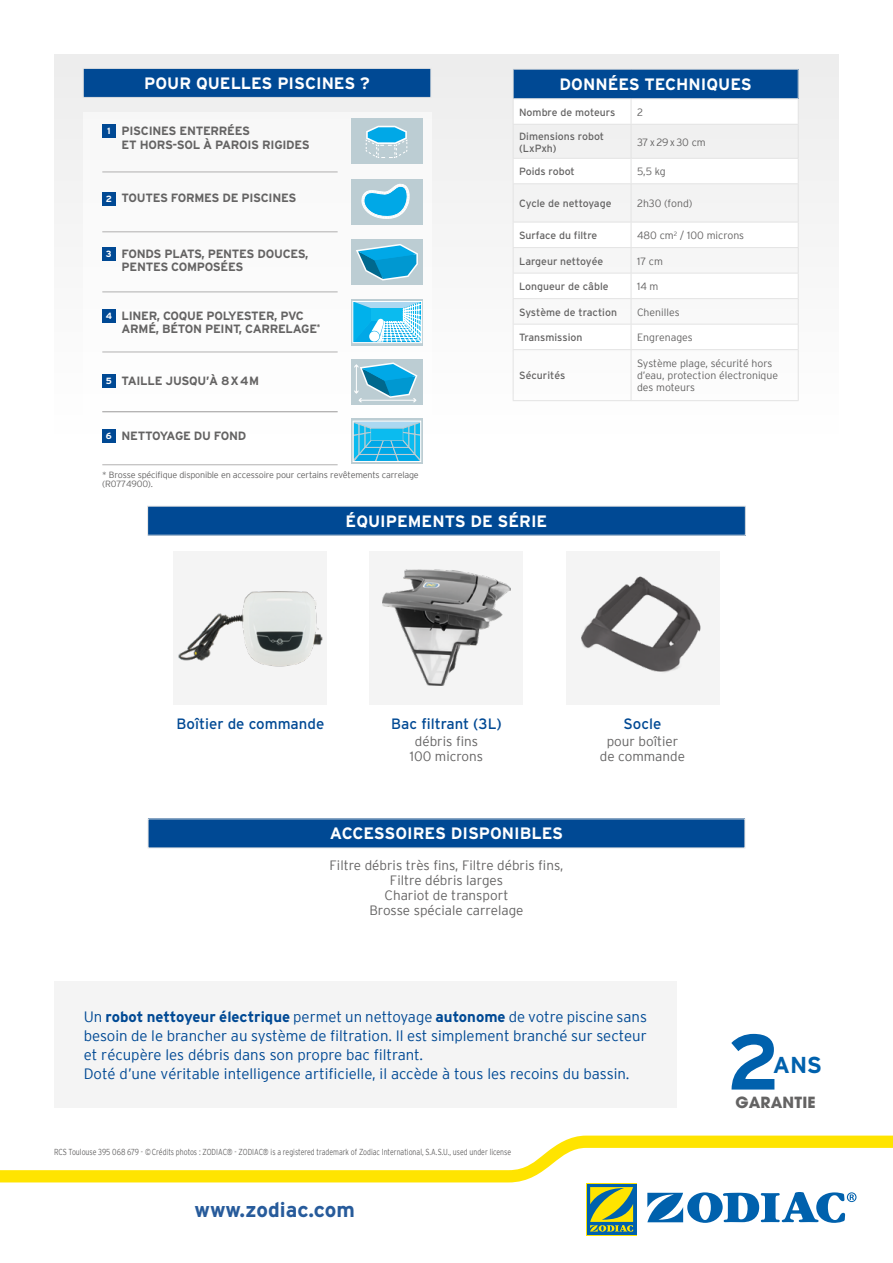
<style>
.page{position:relative;width:893px;height:1263px;background:#fff}
.page>*{position:absolute;margin:0;border:0;box-sizing:border-box;transform-origin:0 0}
.t1{font:700 78.3px "Interstate";color:#0061ad}
.t2{font:700 23.1px "Interstate";color:#0061ad}
.t3{font:700 20.85px "Interstate";color:#275b9b}
.t4{font:700 16.5px "Interstate";color:#fff}
.t5{font:700 15.45px "Avant Garde LT";letter-spacing:.01em;color:#646363}
.t6{font:300 15px/18.8px "Interstate";color:#004994}
.t7{font:15px "Interstate";color:#004994}
.t8{font:300 13.5px/15px "Interstate";color:#646363;text-align:center}
.t9{font:700 12px/13.8px "Interstate";letter-spacing:-.02em;color:#646363}
.t10{font:10.5px/12px "Interstate";color:#646363}
.t11{font:300 10.5px/12px "Interstate";color:#646363}
.t12{font:300 10.5px "Interstate";letter-spacing:.06em;color:#646363}
.t13{font:300 9px/9px "Interstate";letter-spacing:-.02em;color:#646363}
.t14{font:300 8.7px "Interstate";color:#646363;scale:.8 1}
.s1{font-size:9px;color:#fff}
.s2{font-weight:700}
</style>
<div class="page">
<div style="left:54px;top:54px;width:785px;height:380px;background:#f9f9f9"></div>
<div style="left:174px;top:551px;width:153px;height:153px;background:#f4f4f4"></div>
<img style="left:178px;top:591px;width:145px;height:76px">
<div style="left:370px;top:551px;width:153px;height:153px;background:#f4f4f4"></div>
<img style="left:383px;top:570px;width:127px;height:115px">
<div style="left:566px;top:551px;width:153px;height:153px;background:#f4f4f4"></div>
<img style="left:581px;top:576px;width:120px;height:96px">
<div style="left:587px;top:1184px;width:49px;height:51px;background:#0061ad"></div>
<svg style="left:0;top:1135px;width:893px;height:97px"></svg>
<div style="left:148px;top:506px;width:597px;height:29px;background:#004994"></div>
<div style="left:83px;top:68px;width:348px;height:29px;background:#004994"></div>
<div style="left:83px;top:68px;width:348px;height:30px;border:1px solid #e3e3e3"></div>
<div style="left:148px;top:819px;width:597px;height:29px;background:#004994"></div>
<div style="left:54px;top:981px;width:622px;height:126px;background:#f4f4f4"></div>
<div style="left:513px;top:69px;width:285px;height:30px;background:#004994"></div>
<svg style="left:514px;top:125px;width:284px;height:199px"></svg>
<hr style="left:513px;top:69px;width:118px;height:1px;background:#e3e3e3">
<hr style="left:631px;top:69px;width:168px;height:1px;background:#e3e3e3">
<hr style="left:513px;top:98px;width:118px;height:1px;background:#e3e3e3">
<svg style="left:513px;top:70px;width:1px;height:54px"></svg>
<hr style="left:513px;top:124px;width:118px;height:1px;background:#e3e3e3">
<hr style="left:513px;top:125px;width:1px;height:33px;background:#e3e3e3">
<hr style="left:513px;top:184px;width:1px;height:38px;background:#e3e3e3">
<hr style="left:513px;top:350px;width:1px;height:50px;background:#e3e3e3">
<hr style="left:513px;top:400px;width:118px;height:1px;background:#e3e3e3">
<hr style="left:631px;top:125px;width:1px;height:33px;background:#e3e3e3">
<hr style="left:798px;top:125px;width:1px;height:33px;background:#e3e3e3">
<hr style="left:631px;top:184px;width:1px;height:38px;background:#e3e3e3">
<hr style="left:798px;top:184px;width:1px;height:38px;background:#e3e3e3">
<hr style="left:631px;top:350px;width:1px;height:50px;background:#e3e3e3">
<hr style="left:798px;top:350px;width:1px;height:50px;background:#e3e3e3">
<hr style="left:631px;top:400px;width:168px;height:1px;background:#e3e3e3">
<hr style="left:631px;top:98px;width:168px;height:1px;background:#e3e3e3">
<svg style="left:798px;top:70px;width:1px;height:54px"></svg>
<hr style="left:631px;top:124px;width:168px;height:1px;background:#e3e3e3">
<hr style="left:631px;top:158px;width:168px;height:1px;background:#e3e3e3">
<svg style="left:798px;top:159px;width:1px;height:24px"></svg>
<hr style="left:631px;top:183px;width:168px;height:1px;background:#e3e3e3">
<hr style="left:631px;top:222px;width:168px;height:1px;background:#e3e3e3">
<hr style="left:631px;top:247px;width:168px;height:1px;background:#e3e3e3">
<hr style="left:631px;top:273px;width:168px;height:1px;background:#e3e3e3">
<hr style="left:631px;top:298px;width:168px;height:1px;background:#e3e3e3">
<hr style="left:631px;top:324px;width:168px;height:1px;background:#e3e3e3">
<svg style="left:798px;top:223px;width:1px;height:126px"></svg>
<hr style="left:631px;top:349px;width:168px;height:1px;background:#e3e3e3">
<hr style="left:513px;top:324px;width:118px;height:1px;background:#e3e3e3">
<hr style="left:513px;top:349px;width:118px;height:1px;background:#e3e3e3">
<hr style="left:513px;top:273px;width:118px;height:1px;background:#e3e3e3">
<hr style="left:513px;top:298px;width:118px;height:1px;background:#e3e3e3">
<hr style="left:513px;top:222px;width:118px;height:1px;background:#e3e3e3">
<svg style="left:513px;top:223px;width:1px;height:126px"></svg>
<svg style="left:631px;top:223px;width:1px;height:101px"></svg>
<hr style="left:513px;top:247px;width:118px;height:1px;background:#e3e3e3">
<hr style="left:513px;top:158px;width:118px;height:1px;background:#e3e3e3">
<svg style="left:513px;top:159px;width:1px;height:24px"></svg>
<svg style="left:631px;top:159px;width:1px;height:24px"></svg>
<hr style="left:513px;top:183px;width:118px;height:1px;background:#e3e3e3">
<div style="left:83px;top:113px;width:348px;height:382px;background:#fff"></div>
<div style="left:102px;top:125px;width:13px;height:13px;background:#004994"></div>
<div style="left:102px;top:192px;width:13px;height:13px;background:#004994"></div>
<div style="left:102px;top:247px;width:13px;height:13px;background:#004994"></div>
<div style="left:102px;top:309px;width:13px;height:13px;background:#004994"></div>
<div style="left:102px;top:375px;width:13px;height:13px;background:#004994"></div>
<div style="left:102px;top:429px;width:13px;height:13px;background:#004994"></div>
<hr style="left:102px;top:172px;width:236px;height:1px;background:#646363">
<hr style="left:102px;top:231px;width:236px;height:1px;background:#646363">
<hr style="left:102px;top:291px;width:236px;height:1px;background:#646363">
<hr style="left:102px;top:352px;width:236px;height:1px;background:#646363">
<hr style="left:102px;top:411px;width:236px;height:1px;background:#646363">
<hr style="left:102px;top:464px;width:236px;height:1px;background:#646363">
<div style="left:351px;top:359px;width:71px;height:46px;background:#bccdd3"></div>
<svg style="left:354px;top:362px;width:64px;height:40px"></svg>
<div style="left:351px;top:418px;width:71px;height:46px;background:linear-gradient(to right,#cad7dc,#cad7dc)"></div>
<svg style="left:352px;top:421px;width:69px;height:41px;background:#49c0e8"></svg>
<div style="left:351px;top:119px;width:71px;height:45px;background:#bccdd3"></div>
<svg style="left:365px;top:126px;width:43px;height:32px"></svg>
<div style="left:351px;top:179px;width:71px;height:45px;background:#bccdd3"></div>
<svg style="left:361px;top:184px;width:49px;height:35px"></svg>
<div style="left:352px;top:239px;width:71px;height:46px;background:#bccdd3"></div>
<svg style="left:356px;top:244px;width:62px;height:37px"></svg>
<div style="left:351px;top:299px;width:72px;height:46px;background:#bccdd3"></div>
<svg style="left:352px;top:301px;width:70px;height:42px;background:#75d2f2"></svg>
<p class="t4" style="left:144px;top:74px;width:227px">POUR QUELLES PISCINES ?</p>
<p class="t9" style="left:122px;top:124px;width:190px;text-indent:-14px"><span class="s1">1</span> PISCINES ENTERRÉES<br>ET HORS-SOL À PAROIS RIGIDES</p>
<p class="t9" style="left:106px;top:191px;width:192px"><span class="s1">2</span> TOUTES FORMES DE PISCINES</p>
<p class="t9" style="left:122px;top:246px;width:188px;text-indent:-16px"><span class="s1">3</span> FONDS PLATS, PENTES DOUCES,<br>PENTES COMPOSÉES</p>
<p class="t9" style="left:122px;top:308px;width:200px;text-indent:-16px"><span class="s1">4</span> LINER, COQUE POLYESTER, PVC<br>ARMÉ, BÉTON PEINT, CARRELAGE<sup>*</sup></p>
<p class="t9" style="left:106px;top:374px;width:155px"><span class="s1">5</span> TAILLE JUSQU’À 8X4M</p>
<p class="t9" style="left:106px;top:428px;width:142px"><span class="s1">6</span> NETTOYAGE DU FOND</p>
<p class="t13" style="left:102px;top:470px;width:318px">* Brosse spécifique disponible en accessoire pour certains revêtements carrelage (R0774900).</p>
<p class="t4" style="left:560px;top:75px;width:194px">DONNÉES TECHNIQUES</p>
<p class="t10" style="left:519px;top:106px;width:98px">Nombre de moteurs</p>
<p class="t11" style="left:637px;top:106px;width:7px">2</p>
<p class="t10" style="left:519px;top:130px;width:87px">Dimensions robot (LxPxh)</p>
<p class="t12" style="left:637px;top:136px;width:70px">37x29x30 cm</p>
<p class="t10" style="left:519px;top:165px;width:57px">Poids robot</p>
<p class="t11" style="left:637px;top:165px;width:30px">5,5 kg</p>
<p class="t10" style="left:519px;top:197px;width:94px">Cycle de nettoyage</p>
<p class="t11" style="left:637px;top:197px;width:57px">2h30 (fond)</p>
<p class="t10" style="left:519px;top:229px;width:80px">Surface du filtre</p>
<p class="t11" style="left:637px;top:229px;width:109px">480 cm<sup>2</sup> / 100 microns</p>
<p class="t10" style="left:519px;top:255px;width:86px">Largeur nettoyée</p>
<p class="t11" style="left:637px;top:255px;width:27px">17 cm</p>
<p class="t10" style="left:519px;top:280px;width:91px">Longueur de câble</p>
<p class="t11" style="left:637px;top:280px;width:23px">14 m</p>
<p class="t10" style="left:519px;top:306px;width:99px">Système de traction</p>
<p class="t11" style="left:637px;top:306px;width:44px">Chenilles</p>
<p class="t10" style="left:519px;top:331px;width:65px">Transmission</p>
<p class="t11" style="left:637px;top:331px;width:57px">Engrenages</p>
<p class="t10" style="left:519px;top:370px;width:48px">Sécurités</p>
<p class="t11" style="left:637px;top:358px;width:143px">Système plage, sécurité hors d’eau, protection électronique des moteurs</p>
<p class="t4" style="left:346px;top:512px;width:203px">ÉQUIPEMENTS DE SÉRIE</p>
<p class="t7" style="left:177px;top:715px;width:149px">Boîtier de commande</p>
<p class="t7" style="left:391px;top:715px;width:112px">Bac filtrant (3L)</p>
<p class="t7" style="left:624px;top:715px;width:39px">Socle</p>
<p class="t8" style="left:410px;top:734px;width:75px">débris fins<br>100 microns</p>
<p class="t8" style="left:600px;top:734px;width:87px">pour boîtier de commande</p>
<p class="t4" style="left:330px;top:824px;width:235px">ACCESSOIRES DISPONIBLES</p>
<p class="t8" style="left:330px;top:857px;width:235px">Filtre débris très fins, Filtre débris fins,<br>Filtre débris larges<br>Chariot de transport<br>Brosse spéciale carrelage</p>
<p class="t6" style="left:84px;top:1007px;width:565px">Un <span class="s2">robot nettoyeur électrique</span> permet un nettoyage <span class="s2">autonome</span> de votre piscine sans besoin de le brancher au système de filtration. Il est simplement branché sur secteur et récupère les débris dans son propre bac filtrant.<br>Doté d’une véritable intelligence artificielle, il accède à tous les recoins du bassin.</p>
<p class="t14" style="left:54px;top:1147px;width:573px">RCS Toulouse 395 068 679 - ©Crédits photos : ZODIAC® - ZODIAC® is a registered trademark of Zodiac International, S.A.S.U., used under license</p>
<h3 class="t3" style="left:195px;top:1198px;width:162px">www.zodiac.com</h3>
<h1 class="t1" style="left:727px;top:1018px;width:55px">2</h1>
<p class="t5" style="left:735px;top:1092px;width:82px">GARANTIE</p>
<h2 class="t2" style="left:773px;top:1052px;width:51px">ANS</h2>
</div>
